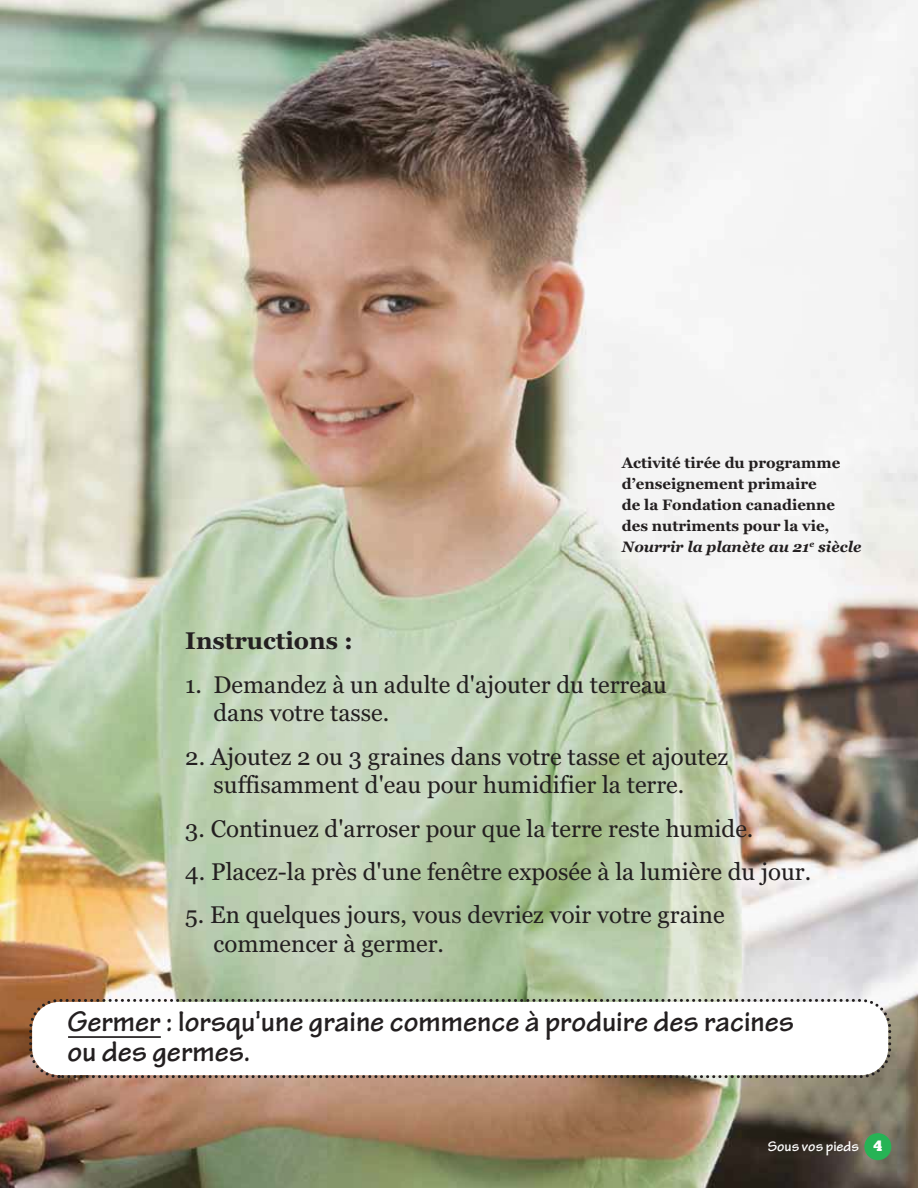
<style>
.page{position:relative;width:918px;height:1188px;background:#fff}
.page>*{position:absolute;margin:0;border:0;box-sizing:border-box;transform-origin:0 0}
.t1{font:700 30px/30px "Tekton Pro";color:#231f20}
.t2{font:24px/28.8px "Georgia";color:#231f20}
.t3{font:700 24px "Georgia";color:#231f20}
.t4{font:700 15px/21px "Georgia";color:#231f20}
.t5{font:700 15px "Tekton Pro";color:#fff}
.s1{font-style:italic}
.s2{font-family:"Chunk Five";font-weight:400}
</style>
<div class="page">
<img style="left:0;top:0;width:918px;height:1188px">
<svg style="left:28px;top:997px;width:865px;height:83px"></svg>
<hr style="left:68px;top:1036px;width:93px;height:2px;background:#231f20">
<div style="left:864px;top:1133px;width:27px;height:27px;background:#26b355;border-radius:50%"></div>
<p class="t4" style="left:622px;top:452px;width:241px">Activité tirée du programme d’enseignement primaire<br>de la Fondation canadienne des nutriments pour la vie,<br><span class="s1">Nourrir la planète au 21</span><sup>e</sup> <span class="s1">siècle</span></p>
<p class="t3" style="left:185px;top:627px;width:169px">Instructions :</p>
<p class="t2" style="left:214px;top:670px;width:455px;text-indent:-28px">1. Demandez à un adulte d'ajouter du terreau dans votre tasse.</p>
<p class="t2" style="left:214px;top:742px;width:516px;text-indent:-28px">2. Ajoutez 2 ou 3 graines dans votre tasse et ajoutez suffisamment d'eau pour humidifier la terre.</p>
<p class="t2" style="left:185px;top:814px;width:570px">3. Continuez d'arroser pour que la terre reste humide.</p>
<p class="t2" style="left:185px;top:857px;width:627px">4. Placez-la près d'une fenêtre exposée à la lumière du jour.</p>
<p class="t2" style="left:214px;top:900px;width:513px;text-indent:-28px">5. En quelques jours, vous devriez voir votre graine commencer à germer.</p>
<p class="t1" style="left:67px;top:1007px;width:728px">Germer : lorsqu'une graine commence à produire des racines ou des germes.</p>
<p class="t5" style="left:768px;top:1137px;width:116px">Sous vos pieds <span class="s2">4</span></p>
</div>
